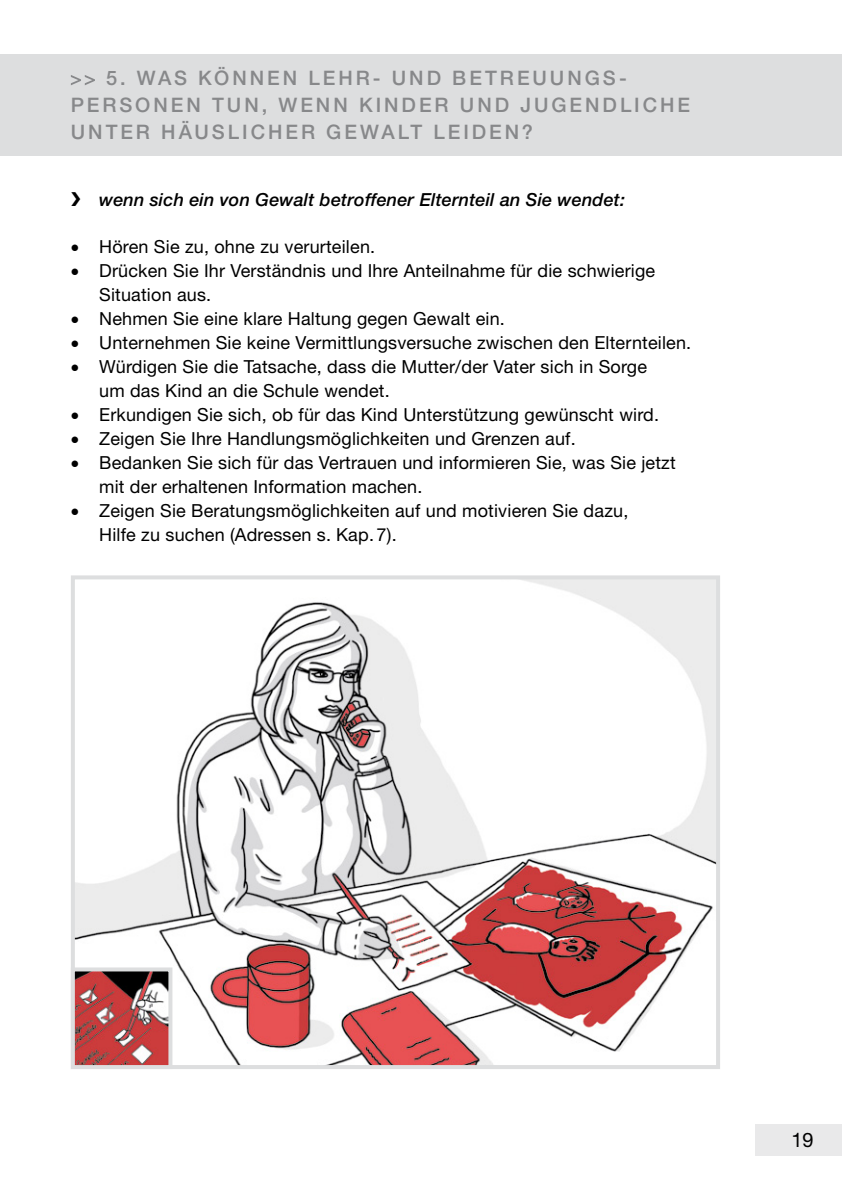
<style>
.page{position:relative;width:842px;height:1191px;background:#fff}
.page>*{position:absolute;margin:0;border:0;box-sizing:border-box;transform-origin:0 0}
.Titel_fortsetzung{font:500 20px/27px "Helvetica Neue LT Std";letter-spacing:.15em;color:#87888a}
.t1{font:20px "Helvetica Neue LT Std";color:#000}
.t2{font:18px/24px "Helvetica Neue LT Std";letter-spacing:.01em;color:#000}
.Zwischentitel_einzug{font:italic 500 18px "Helvetica Neue LT Std";letter-spacing:.01em;color:#000}
</style>
<div class="page">
<div style="left:755px;top:1124px;width:87px;height:32px;background:#e9e9ea"></div>
<div style="left:0;top:54px;width:842px;height:102px;background:#dddedf"></div>
<svg style="left:71px;top:75px;width:24px;height:10px"></svg>
<img style="left:76px;top:580px;width:639px;height:484px">
<div style="left:71px;top:575px;width:649px;height:494px;border:4px solid #dddedf"></div>
<svg style="left:71px;top:965px;width:103px;height:104px;background:#b46e6e"></svg>
<p class="Titel_fortsetzung" style="left:71px;top:64px;width:621px;text-indent:35px">5. WAS KÖNNEN LEHR- UND BETREUUNGS-<br>PERSONEN TUN, WENN KINDER UND JUGENDLICHE<br>UNTER HÄUSLICHER GEWALT LEIDEN?</p>
<p class="Zwischentitel_einzug" style="left:71px;top:189px;width:556px">❯ wenn sich ein von Gewalt betroffener Elternteil an Sie wendet:</p>
<p class="t2" style="left:71px;top:234px;width:306px">• Hören Sie zu, ohne zu verurteilen.</p>
<p class="t2" style="left:99px;top:258px;width:557px;text-indent:-28px">• Drücken Sie Ihr Verständnis und Ihre Anteilnahme für die schwierige<br>Situation aus.</p>
<p class="t2" style="left:71px;top:306px;width:436px">• Nehmen Sie eine klare Haltung gegen Gewalt ein.</p>
<p class="t2" style="left:71px;top:330px;width:622px">• Unternehmen Sie keine Vermittlungsversuche zwischen den Elternteilen.</p>
<p class="t2" style="left:99px;top:354px;width:549px;text-indent:-28px">• Würdigen Sie die Tatsache, dass die Mutter/der Vater sich in Sorge um das Kind an die Schule wendet.</p>
<p class="t2" style="left:71px;top:402px;width:590px">• Erkundigen Sie sich, ob für das Kind Unterstützung gewünscht wird.</p>
<p class="t2" style="left:71px;top:426px;width:506px">• Zeigen Sie Ihre Handlungsmöglichkeiten und Grenzen auf.</p>
<p class="t2" style="left:99px;top:450px;width:578px;text-indent:-28px">• Bedanken Sie sich für das Vertrauen und informieren Sie, was Sie jetzt mit der erhaltenen Information machen.</p>
<p class="t2" style="left:99px;top:498px;width:531px;text-indent:-28px">• Zeigen Sie Beratungsmöglichkeiten auf und motivieren Sie dazu,<br>Hilfe zu suchen (Adressen s. Kap. 7).</p>
<p class="t1" style="left:791px;top:1128px;width:24px">19</p>
</div>
